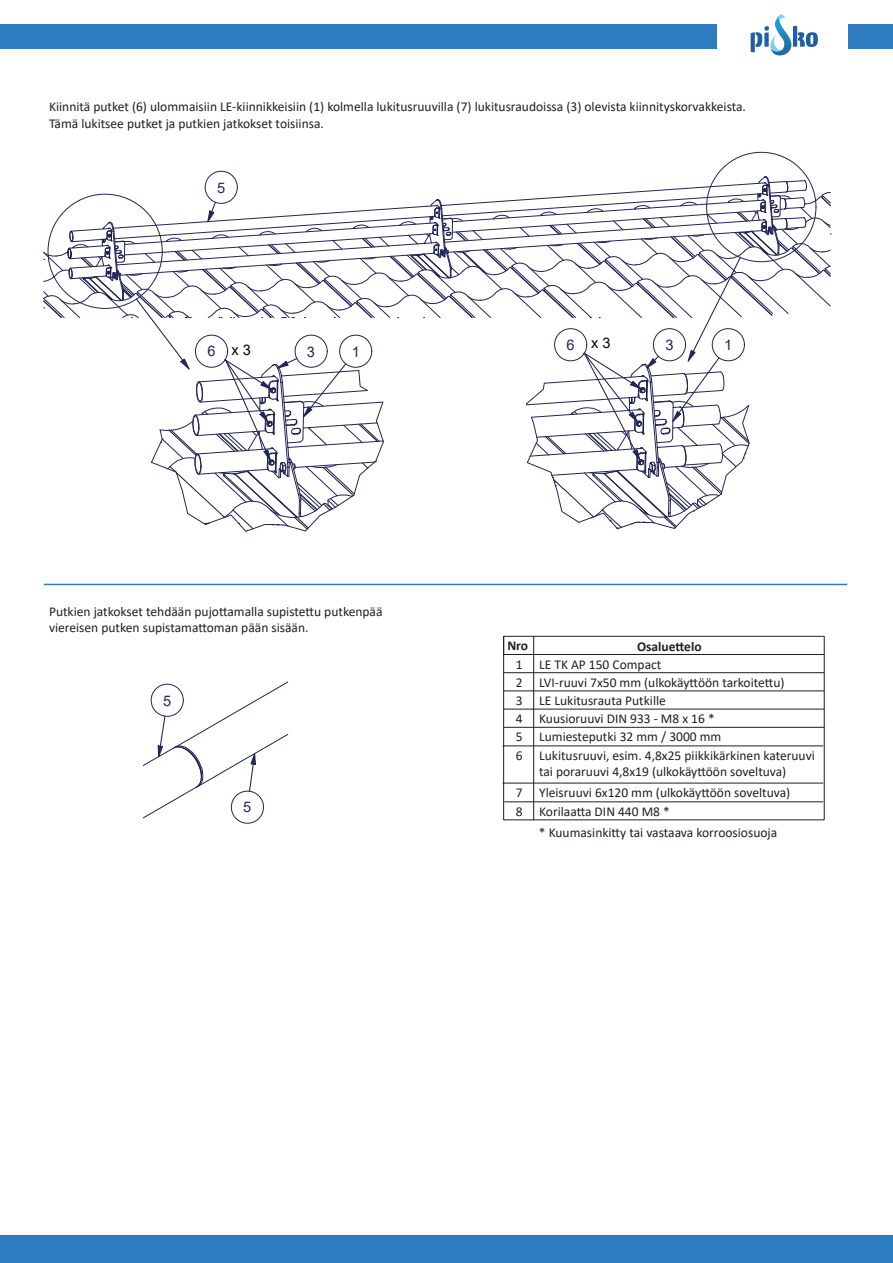
<style>
.page{position:relative;width:893px;height:1263px;background:#fff}
.page>*{position:absolute;margin:0;border:0;box-sizing:border-box;transform-origin:0 0}
.t1{font:14.55px "Arial";color:#222558}
.t2{font:14.55px "Arial";color:#050504}
.t3{font:13.5px/18px "Calibri";color:#231f20}
.t4{font:700 13.5px "Calibri";color:#231f20}
</style>
<div class="page">
<div style="left:0;top:1235px;width:893px;height:28px;background:#2d7bc0"></div>
<div style="left:0;top:24px;width:893px;height:25px;background:#2d7bc0"></div>
<div style="left:717px;top:0;width:130px;height:85px;background:#fff"></div>
<svg style="left:751px;top:14px;width:67px;height:42px"></svg>
<div style="left:231px;top:791px;width:33px;height:33px;border:1px solid #222558;border-radius:50%"></div>
<svg style="left:143px;top:681px;width:146px;height:138px"></svg>
<div style="left:151px;top:684px;width:33px;height:33px;border:1px solid #222558;border-radius:50%"></div>
<svg style="left:43px;top:175px;width:788px;height:357px"></svg>
<div style="left:205px;top:171px;width:33px;height:33px;border:1px solid #222558;border-radius:50%"></div>
<hr style="left:44px;top:584px;width:803px;height:1px;background:#2d7bc0">
<hr style="left:504px;top:654px;width:320px;height:1px;background:#211e1e">
<hr style="left:504px;top:672px;width:320px;height:1px;background:#211e1e">
<hr style="left:504px;top:691px;width:320px;height:1px;background:#211e1e">
<div style="left:503px;top:636px;width:321px;height:184px;border:1px solid #211e1e"></div>
<hr style="left:504px;top:709px;width:320px;height:1px;background:#211e1e">
<hr style="left:504px;top:727px;width:320px;height:1px;background:#211e1e">
<hr style="left:533px;top:636px;width:1px;height:184px;background:#211e1e">
<hr style="left:503px;top:746px;width:320px;height:1px;background:#211e1e">
<hr style="left:503px;top:783px;width:320px;height:1px;background:#211e1e">
<hr style="left:505px;top:801px;width:318px;height:1px;background:#211e1e">
<p class="t3" style="left:49px;top:99px;width:698px;line-height:16.2px">Kiinnitä putket (6) ulommaisiin LE-kiinnikkeisiin (1) kolmella lukitusruuvilla (7) lukitusraudoissa (3) olevista kiinnityskorvakkeista.<br>Tämä lukitsee putket ja putkien jatkokset toisiinsa.</p>
<p class="t1" style="left:217px;top:178px;width:10px">5</p>
<p class="t1" style="left:208px;top:341px;width:10px">6</p>
<p class="t2" style="left:231px;top:339px;width:21px">x 3</p>
<p class="t1" style="left:307px;top:342px;width:10px">3</p>
<p class="t1" style="left:352px;top:342px;width:10px">1</p>
<p class="t3" style="left:49px;top:603px;width:335px;line-height:16.2px">Putkien jatkokset tehdään pujottamalla supistettu putkenpää viereisen putken supistamattoman pään sisään.</p>
<p class="t1" style="left:163px;top:691px;width:10px">5</p>
<p class="t1" style="left:243px;top:797px;width:10px">5</p>
<p class="t1" style="left:566px;top:335px;width:10px">6</p>
<p class="t2" style="left:591px;top:333px;width:21px">x 3</p>
<p class="t1" style="left:666px;top:335px;width:10px">3</p>
<p class="t1" style="left:724px;top:335px;width:10px">1</p>
<p class="t4" style="left:507px;top:636px;width:22px">Nro</p>
<p class="t3" style="left:516px;top:655px;width:8px;text-align:justify">1<br>2<br>3<br>4<br>5</p>
<p class="t4" style="left:637px;top:637px;width:66px">Osaluettelo</p>
<p class="t3" style="left:539px;top:655px;width:124px">LE TK AP 150 Compact</p>
<p class="t3" style="left:539px;top:691px;width:128px">LE Lukitusrauta Putkille</p>
<p class="t3" style="left:539px;top:673px;width:247px">LVI-ruuvi 7x50 mm (ulkokäyttöön tarkoitettu)</p>
<p class="t3" style="left:539px;top:709px;width:177px">Kuusioruuvi DIN 933 - M8 x 16 *</p>
<p class="t3" style="left:539px;top:727px;width:184px">Lumiesteputki 32 mm / 3000 mm</p>
<p class="t3" style="left:539px;top:747px;width:277px;line-height:16.2px">Lukitusruuvi, esim. 4,8x25 piikkikärkinen kateruuvi tai poraruuvi 4,8x19 (ulkokäyttöön soveltuva)</p>
<p class="t3" style="left:516px;top:746px;width:8px">6</p>
<p class="t3" style="left:516px;top:783px;width:276px;line-height:18.8px">7 Yleisruuvi 6x120 mm (ulkokäyttöön soveltuva)<br>8 Korilaatta DIN 440 M8 *</p>
<p class="t3" style="left:539px;top:823px;width:240px">* Kuumasinkitty tai vastaava korroosiosuoja</p>
</div>
